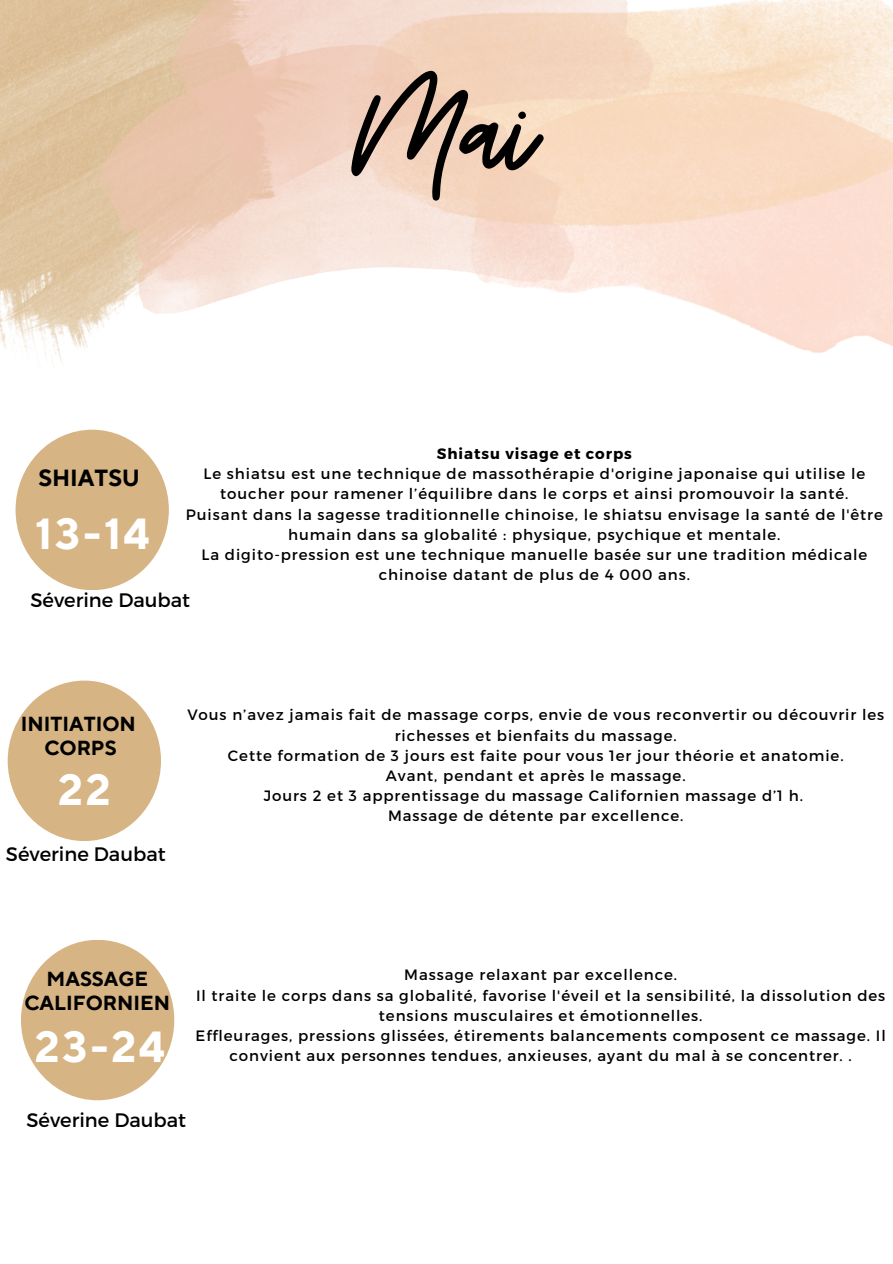
<style>
.page{position:relative;width:893px;height:1264px;background:#fff}
.page>*{position:absolute;margin:0;border:0;box-sizing:border-box;transform-origin:0 0}
.t1{font:149.85px "Beauty Salon Script";color:#000}
.t2{font:700 43.35px "TT Norms Pro";letter-spacing:.06em;color:#fff}
.t3{font:700 23.25px "TT Norms Pro";color:#000}
.t4{font:700 20.25px/23.5px "TT Norms Pro";color:#000;text-align:center}
.t5{font:19.5px "Montserrat";color:#000}
.t6{font:15px/20.2px "Montserrat";letter-spacing:.06em;color:#000;text-align:center}
.t7{font:700 15px "Montserrat";letter-spacing:.06em;color:#000}
</style>
<div class="page">
<img style="left:0;top:0;width:133px;height:442px">
<img style="left:577px;top:0;width:315px;height:343px">
<img style="left:133px;top:0;width:534px;height:212px">
<img style="left:87px;top:25px;width:490px;height:294px">
<div style="left:16px;top:429px;width:153px;height:161px;background:#d7b483;border-radius:50%"></div>
<div style="left:8px;top:680px;width:153px;height:161px;background:#d7b483;border-radius:50%"></div>
<div style="left:21px;top:939px;width:153px;height:161px;background:#d7b483;border-radius:50%"></div>
<p class="t1" style="left:355px;top:57px;width:184px">Mai</p>
<p class="t3" style="left:38px;top:463px;width:103px">SHIATSU</p>
<p class="t2" style="left:36px;top:507px;width:115px">13-14</p>
<p class="t7" style="left:437px;top:444px;width:196px">Shiatsu visage et corps</p>
<p class="t6" style="left:203px;top:463px;width:663px">Le shiatsu est une technique de massothérapie d'origine japonaise qui utilise le toucher pour ramener l’équilibre dans le corps et ainsi promouvoir la santé.</p>
<p class="t6" style="left:186px;top:503px;width:698px">Puisant dans la sagesse traditionnelle chinoise, le shiatsu envisage la santé de l'être humain dans sa globalité : physique, psychique et mentale.</p>
<p class="t6" style="left:201px;top:544px;width:667px">La digito-pression est une technique manuelle basée sur une tradition médicale chinoise datant de plus de 4 000 ans.</p>
<p class="t5" style="left:30px;top:587px;width:161px">Séverine Daubat</p>
<p class="t4" style="left:21px;top:713px;width:117px">INITIATION</p>
<p class="t4" style="left:44px;top:737px;width:74px">CORPS</p>
<p class="t2" style="left:58px;top:763px;width:54px">22</p>
<p class="t5" style="left:6px;top:841px;width:161px">Séverine Daubat</p>
<p class="t6" style="left:187px;top:704px;width:698px">Vous n’avez jamais fait de massage corps, envie de vous reconvertir ou découvrir les richesses et bienfaits du massage.</p>
<p class="t6" style="left:228px;top:744px;width:617px">Cette formation de 3 jours est faite pour vous 1er jour théorie et anatomie.</p>
<p class="t6" style="left:386px;top:764px;width:301px">Avant, pendant et après le massage.</p>
<p class="t6" style="left:264px;top:785px;width:541px">Jours 2 et 3 apprentissage du massage Californien massage d’1 h.</p>
<p class="t6" style="left:388px;top:805px;width:297px">Massage de détente par excellence.</p>
<p class="t4" style="left:25px;top:968px;width:147px">MASSAGE<br>CALIFORNIEN</p>
<p class="t2" style="left:35px;top:1020px;width:131px">23-24</p>
<p class="t6" style="left:404px;top:964px;width:274px">Massage relaxant par excellence.</p>
<p class="t6" style="left:196px;top:984px;width:690px">Il traite le corps dans sa globalité, favorise l'éveil et la sensibilité, la dissolution des tensions musculaires et émotionnelles.</p>
<p class="t6" style="left:196px;top:1024px;width:691px">Effleurages, pressions glissées, étirements balancements composent ce massage. Il convient aux personnes tendues, anxieuses, ayant du mal à se concentrer. .</p>
<p class="t5" style="left:26px;top:1107px;width:161px">Séverine Daubat</p>
</div>
